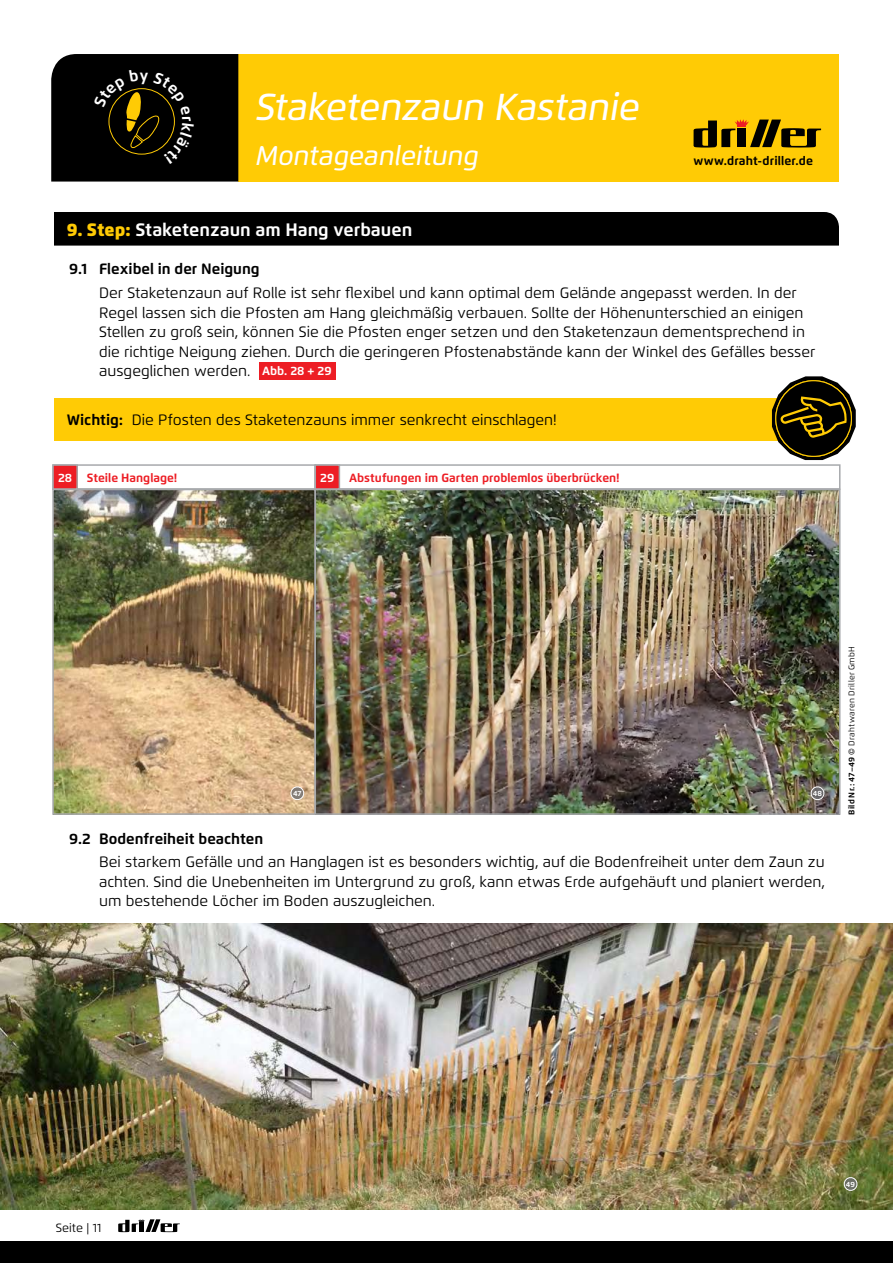
<style>
.page{position:relative;width:893px;height:1263px;background:#fff}
.page>*{position:absolute;margin:0;border:0;box-sizing:border-box;transform-origin:0 0}
.t1{font:italic 500 37.5px "Flexo";letter-spacing:-.005em;color:#fff}
.t2{font:italic 500 27px "Flexo";letter-spacing:-.005em;color:#fff}
.t3{font:700 18px "Flexo";color:#fff}
.t4{font:15px/19.5px "Flexo";color:#000}
.t5{font:700 15px "Flexo";color:#000}
.t6{font:700 12.15px "Flexo";letter-spacing:.01em;color:#000}
.t7{font:700 12px "Flexo";color:#ed1d24}
.t8{font:12px "Flexo";letter-spacing:.01em;color:#000}
.t9{font:8.25px "Flexo";letter-spacing:.035em;color:#000}
.t10{font:700 7.5px "Flexo";color:#fff}
.s1{font-weight:900;color:#ffcb05}
.s2{font-weight:700;font-size:12px;color:#fff}
.s3{font-weight:700}
.s4{color:#fff}
.s5{font-weight:500;font-style:italic}
</style>
<div class="page">
<div style="left:0;top:1241px;width:893px;height:22px;background:#000"></div>
<div style="left:238px;top:54px;width:601px;height:128px;background:#ffcb05"></div>
<svg style="left:693px;top:119px;width:128px;height:29px"></svg>
<svg style="left:118px;top:1219px;width:62px;height:13px"></svg>
<div style="left:54px;top:212px;width:785px;height:34px;background:#000"></div>
<div style="left:259px;top:362px;width:77px;height:17px;background:#ed1d24"></div>
<div style="left:54px;top:398px;width:785px;height:42px;background:#ffcb05"></div>
<svg style="left:772px;top:376px;width:84px;height:84px"></svg>
<img style="left:0;top:923px;width:893px;height:286px">
<div style="left:315px;top:464px;width:525px;height:26px;border:2px solid #a7a9ac"></div>
<div style="left:315px;top:465px;width:24px;height:24px;background:#ed1d24"></div>
<div style="left:315px;top:464px;width:25px;height:26px;border:2px solid #a7a9ac"></div>
<div style="left:52px;top:464px;width:264px;height:26px;border:2px solid #a7a9ac"></div>
<div style="left:53px;top:465px;width:24px;height:24px;background:#ed1d24"></div>
<div style="left:52px;top:464px;width:26px;height:26px;border:2px solid #a7a9ac"></div>
<svg style="left:843px;top:1177px;width:15px;height:14px"></svg>
<img style="left:55px;top:492px;width:782px;height:320px">
<div style="left:52px;top:489px;width:264px;height:326px;border:2px solid #a7a9ac"></div>
<div style="left:315px;top:489px;width:525px;height:326px;border:2px solid #a7a9ac"></div>
<svg style="left:290px;top:786px;width:14px;height:14px"></svg>
<svg style="left:810px;top:786px;width:15px;height:14px"></svg>
<div style="left:51px;top:54px;width:187px;height:128px;background:#000"></div>
<h1 class="t1" style="left:255px;top:84px;width:386px">Staketenzaun Kastanie</h1>
<h2 class="t2" style="left:255px;top:139px;width:225px">Montageanleitung</h2>
<p class="t6" style="left:693px;top:153px;width:121px">www.draht-driller.de</p>
<p class="t3" style="left:67px;top:219px;width:347px"><span class="s1">9. Step:</span> Staketenzaun am Hang verbauen</p>
<p class="t5" style="left:69px;top:260px;width:192px">9.1 Flexibel in der Neigung</p>
<p class="t4" style="left:99px;top:283px;width:718px">Der Staketenzaun auf Rolle ist sehr flexibel und kann optimal dem Gelände angepasst werden. In der Regel lassen sich die Pfosten am Hang gleichmäßig verbauen. Sollte der Höhenunterschied an einigen Stellen zu groß sein, können Sie die Pfosten enger setzen und den Staketenzaun dementsprechend in die richtige Neigung ziehen. Durch die geringeren Pfostenabstände kann der Winkel des Gefälles besser ausgeglichen werden. <span class="s2">Abb. 28 + 29</span></p>
<p class="t4" style="left:67px;top:410px;width:492px"><span class="s3">Wichtig:</span> Die Pfosten des Staketenzauns immer senkrecht einschlagen!</p>
<p class="t7" style="left:58px;top:470px;width:121px"><span class="s4">28</span> Steile Hanglage!</p>
<p class="t7" style="left:320px;top:470px;width:301px"><span class="s4">29</span> Abstufungen im Garten problemlos überbrücken!</p>
<p class="t10" style="left:293px;top:789px;width:10px">47</p>
<p class="t10" style="left:813px;top:789px;width:11px">48</p>
<p class="t5" style="left:69px;top:829px;width:196px">9.2 Bodenfreiheit beachten</p>
<p class="t4" style="left:99px;top:852px;width:727px;text-align:justify">Bei starkem Gefälle und an Hanglagen ist es besonders wichtig, auf die Bodenfreiheit unter dem Zaun zu achten. Sind die Unebenheiten im Untergrund zu groß, kann etwas Erde aufgehäuft und planiert werden, um bestehende Löcher im Boden auszugleichen.</p>
<p class="t9" style="left:846px;top:815px;width:170px;rotate:-90deg"><span class="s3">Bild Nr.: 47–49</span> <span class="s5">©</span> Drahtwaren Driller GmbH</p>
<p class="t8" style="left:56px;top:1220px;width:47px">Seite | 11</p>
<p class="t10" style="left:846px;top:1179px;width:10px">49</p>
</div>
